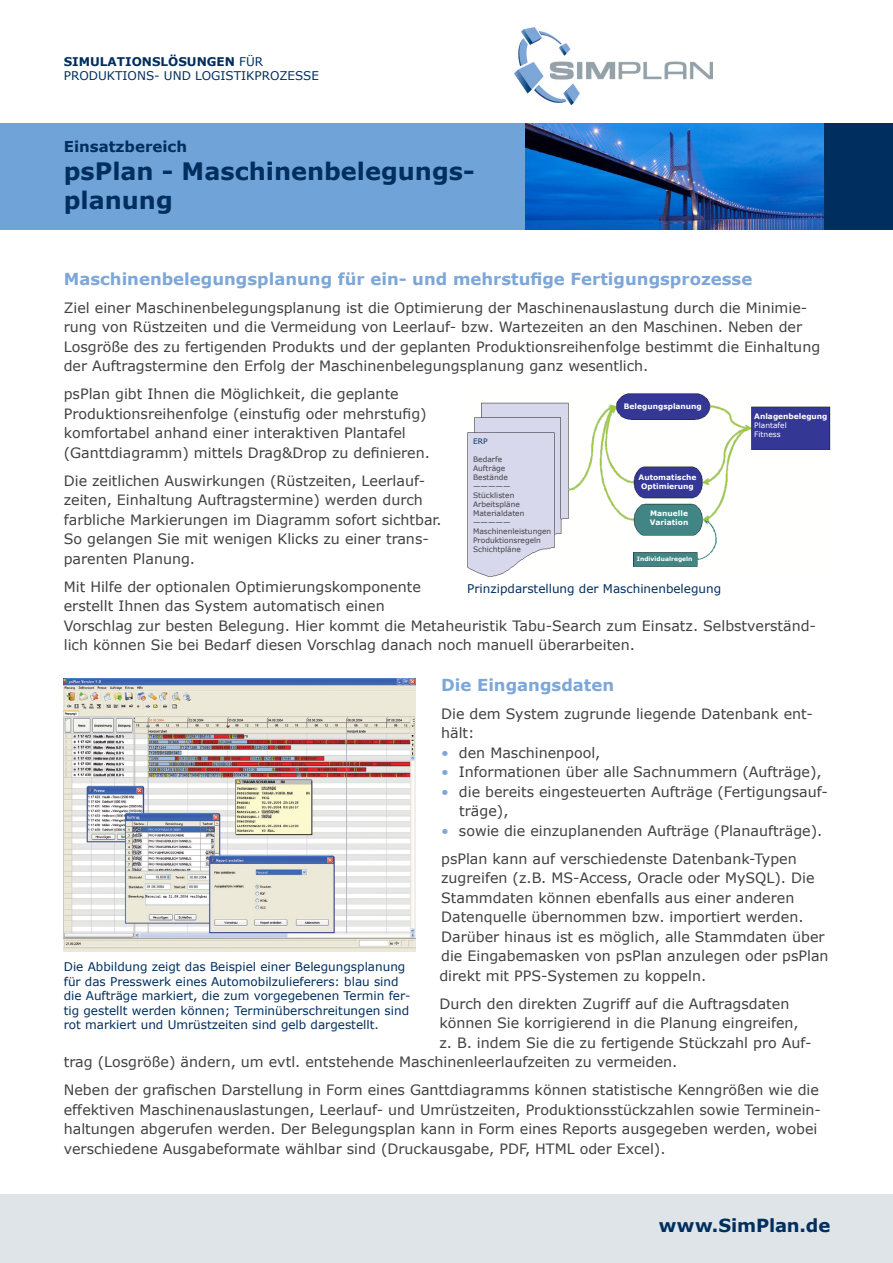
<style>
.page{position:relative;width:893px;height:1263px;background:#fff}
.page>*{position:absolute;margin:0;border:0;box-sizing:border-box;transform-origin:0 0}
.t1{font:700 24px/28.8px "Verdana";color:#002e5e}
.t2{font:700 18px "Verdana";letter-spacing:-.005em;color:#002e5e}
.t3{font:700 16.5px "Verdana";color:#7da7d8}
.t4{font:700 15px "Verdana";color:#002e5e}
.t5{font:14.25px/19.5px "Verdana";color:#414042}
.t6{font:12px/14.4px "Verdana";color:#002e5e}
.t7{font:7.5px/9px "Verdana";color:#414042}
.t8{font:700 7.5px/9px "Verdana";color:#fff;text-align:center}
.t9{font:7.5px/9px "Verdana";color:#fff}
.t10{font:7.5px "Verdana";color:#002e5e}
.t11{font:700 6px "Verdana";color:#fff}
.s1{font-weight:700}
.s2{color:#7da7d8}
</style>
<div class="page">
<div style="left:0;top:123px;width:893px;height:107px;background:#002e5e"></div>
<div style="left:0;top:123px;width:584px;height:107px;background:#70a4d8"></div>
<img style="left:525px;top:123px;width:298px;height:107px">
<img style="left:515px;top:28px;width:197px;height:77px">
<div style="left:0;top:1194px;width:893px;height:69px;background:#dee4e8"></div>
<img style="left:468px;top:393px;width:362px;height:183px">
<img style="left:64px;top:678px;width:352px;height:273px">
<p class="t6" style="left:64px;top:54px;width:257px"><span class="s1">SIMULATIONSLÖSUNGEN</span> FÜR<br>PRODUKTIONS- UND LOGISTIKPROZESSE</p>
<p class="t4" style="left:64px;top:135px;width:125px">Einsatzbereich</p>
<h1 class="t1" style="left:64px;top:157px;width:412px">psPlan - Maschinenbelegungs&shy;planung</h1>
<p class="t3" style="left:64px;top:267px;width:690px">Maschinenbelegungsplanung für ein- und mehrstufige Fertigungsprozesse</p>
<p class="t5" style="left:64px;top:298px;width:758px">Ziel einer Maschinenbelegungsplanung ist die Optimierung der Maschinenauslastung durch die Minimie&shy;rung von Rüstzeiten und die Vermeidung von Leerlauf- bzw. Wartezeiten an den Maschinen. Neben der Losgröße des zu fertigenden Produkts und der geplanten Produktionsreihenfolge bestimmt die Einhaltung der Auftragstermine den Erfolg der Maschinenbelegungsplanung ganz wesentlich.</p>
<p class="t5" style="left:64px;top:384px;width:368px">psPlan gibt Ihnen die Möglichkeit, die geplante Produktionsreihenfolge (einstufig oder mehrstufig) komfortabel anhand einer interaktiven Plantafel (Ganttdiagramm) mittels Drag&amp;Drop zu definieren.</p>
<p class="t5" style="left:64px;top:471px;width:380px">Die zeitlichen Auswirkungen (Rüstzeiten, Leerlauf&shy;zeiten, Einhaltung Auftragstermine) werden durch farbliche Markierungen im Diagramm sofort sichtbar.<br>So gelangen Sie mit wenigen Klicks zu einer trans&shy;parenten Planung.</p>
<p class="t5" style="left:64px;top:577px;width:754px">Mit Hilfe der optionalen Optimierungskomponente<br>erstellt Ihnen das System automatisch einen<br>Vorschlag zur besten Belegung. Hier kommt die Metaheuristik Tabu-Search zum Einsatz. Selbstverständ&shy;lich können Sie bei Bedarf diesen Vorschlag danach noch manuell überarbeiten.</p>
<p class="t8" style="left:624px;top:401px;width:79px">Belegungsplanung</p>
<p class="t8" style="left:754px;top:412px;width:75px">Anlagenbelegung</p>
<p class="t9" style="left:754px;top:421px;width:34px">Plantafel<br>Fitness</p>
<p class="t10" style="left:473px;top:437px;width:16px">ERP</p>
<p class="t7" style="left:473px;top:455px;width:80px">Bedarfe<br>Aufträge<br>Bestände<br>—————<br>Stücklisten<br>Arbeitspläne<br>Materialdaten —————<br>Maschinenleistungen<br>Produktionsregeln<br>Schichtpläne</p>
<p class="t8" style="left:639px;top:472px;width:59px">Automatische<br>Optimierung</p>
<p class="t8" style="left:650px;top:509px;width:40px;text-align:left">Manuelle<br>Variation</p>
<p class="t11" style="left:637px;top:554px;width:57px">Individualregeln</p>
<p class="t6" style="left:467px;top:581px;width:255px">Prinzipdarstellung der Maschinenbelegung</p>
<p class="t3" style="left:441px;top:673px;width:175px">Die Eingangsdaten</p>
<p class="t5" style="left:441px;top:704px;width:373px">Die dem System zugrunde liegende Datenbank ent&shy;hält:</p>
<p class="t5" style="left:441px;top:743px;width:161px"><span class="s2">•</span> den Maschinenpool,</p>
<p class="t5" style="left:441px;top:762px;width:382px"><span class="s2">•</span> Informationen über alle Sachnummern (Aufträge),</p>
<p class="t5" style="left:459px;top:782px;width:370px;text-indent:-18px"><span class="s2">•</span> die bereits eingesteuerten Aufträge (Fertigungsauf&shy;träge),</p>
<p class="t5" style="left:441px;top:816px;width:383px;line-height:28px"><span class="s2">•</span> sowie die einzuplanenden Aufträge (Planaufträge). psPlan kann auf verschiedenste Datenbank-Typen</p>
<p class="t5" style="left:439px;top:868px;width:391px">zugreifen (z.B. MS-Access, Oracle oder MySQL). Die Stammdaten können ebenfalls aus einer anderen Datenquelle übernommen bzw. importiert werden.<br>Darüber hinaus ist es möglich, alle Stammdaten über die Eingabemasken von psPlan anzulegen oder psPlan direkt mit PPS-Systemen zu koppeln.</p>
<p class="t5" style="left:439px;top:994px;width:351px">Durch den direkten Zugriff auf die Auftragsdaten</p>
<p class="t5" style="left:439px;top:1013px;width:361px">können Sie korrigierend in die Planung eingreifen,</p>
<p class="t5" style="left:439px;top:1033px;width:374px">z. B. indem Sie die zu fertigende Stückzahl pro Auf-</p>
<p class="t5" style="left:64px;top:1052px;width:615px">trag (Losgröße) ändern, um evtl. entstehende Maschinenleerlaufzeiten zu vermeiden.</p>
<p class="t5" style="left:64px;top:1080px;width:759px">Neben der grafischen Darstellung in Form eines Ganttdiagramms können statistische Kenngrößen wie die effektiven Maschinenauslastungen, Leerlauf- und Umrüstzeiten, Produktionsstückzahlen sowie Terminein&shy;haltungen abgerufen werden. Der Belegungsplan kann in Form eines Reports ausgegeben werden, wobei verschiedene Ausgabeformate wählbar sind (Druckausgabe, PDF, HTML oder Excel).</p>
<p class="t6" style="left:64px;top:959px;width:348px">Die Abbildung zeigt das Beispiel einer Belegungsplanung für das Presswerk eines Automobilzulieferers: blau sind die Aufträge markiert, die zum vorgegebenen Termin fer&shy;tig gestellt werden können; Terminüberschreitungen sind rot markiert und Umrüstzeiten sind gelb dargestellt.</p>
<p class="t2" style="left:659px;top:1213px;width:173px">www.SimPlan.de</p>
</div>
